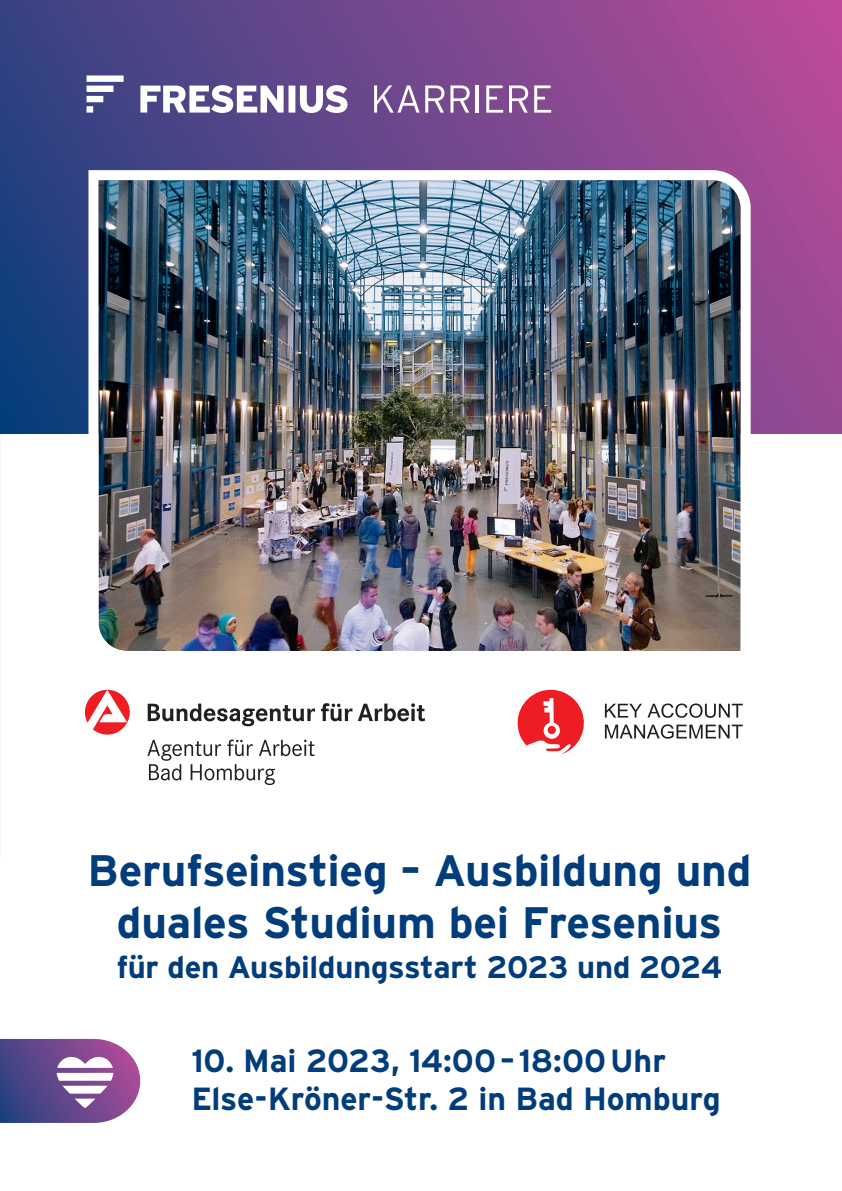
<style>
.page{position:relative;width:842px;height:1191px;background:#fff}
.page>*{position:absolute;margin:0;border:0;box-sizing:border-box;transform-origin:0 0}
.t1{font:700 44px/52px "Interstate";letter-spacing:-.005em;color:#013c7b;text-align:center}
.t2{font:700 32px/38.4px "Interstate";letter-spacing:-.005em;color:#013c7b}
.t3{font:700 31px "Interstate";letter-spacing:-.015em;color:#013c7b}
</style>
<div class="page">
<svg style="left:147px;top:739px;width:167px;height:46px"></svg>
<svg style="left:148px;top:703px;width:277px;height:23px"></svg>
<svg style="left:85px;top:690px;width:45px;height:44px"></svg>
<svg style="left:0;top:0;width:842px;height:434px"></svg>
<svg style="left:374px;top:85px;width:70px;height:28px"></svg>
<svg style="left:450px;top:85px;width:20px;height:28px"></svg>
<hr style="left:476px;top:85px;width:3px;height:28px;background:#fff">
<svg style="left:486px;top:85px;width:17px;height:28px"></svg>
<svg style="left:509px;top:85px;width:19px;height:28px"></svg>
<svg style="left:534px;top:85px;width:17px;height:28px"></svg>
<svg style="left:87px;top:75px;width:260px;height:38px"></svg>
<img style="left:83px;top:165px;width:673px;height:486px">
<svg style="left:0;top:1039px;width:140px;height:84px"></svg>
<svg style="left:605px;top:703px;width:138px;height:15px"></svg>
<svg style="left:605px;top:724px;width:138px;height:14px"></svg>
<svg style="left:517px;top:689px;width:67px;height:65px"></svg>
<h1 class="t1" style="left:87px;top:844px;width:666px">Berufseinstieg – Ausbildung und duales Studium bei Fresenius</h1>
<p class="t3" style="left:117px;top:949px;width:607px">für den Ausbildungsstart 2023 und 2024</p>
<p class="t2" style="left:191px;top:1041px;width:531px">10. Mai 2023, 14:00– 18:00Uhr<br>Else-Kröner-Str. 2 in Bad Homburg</p>
</div>
